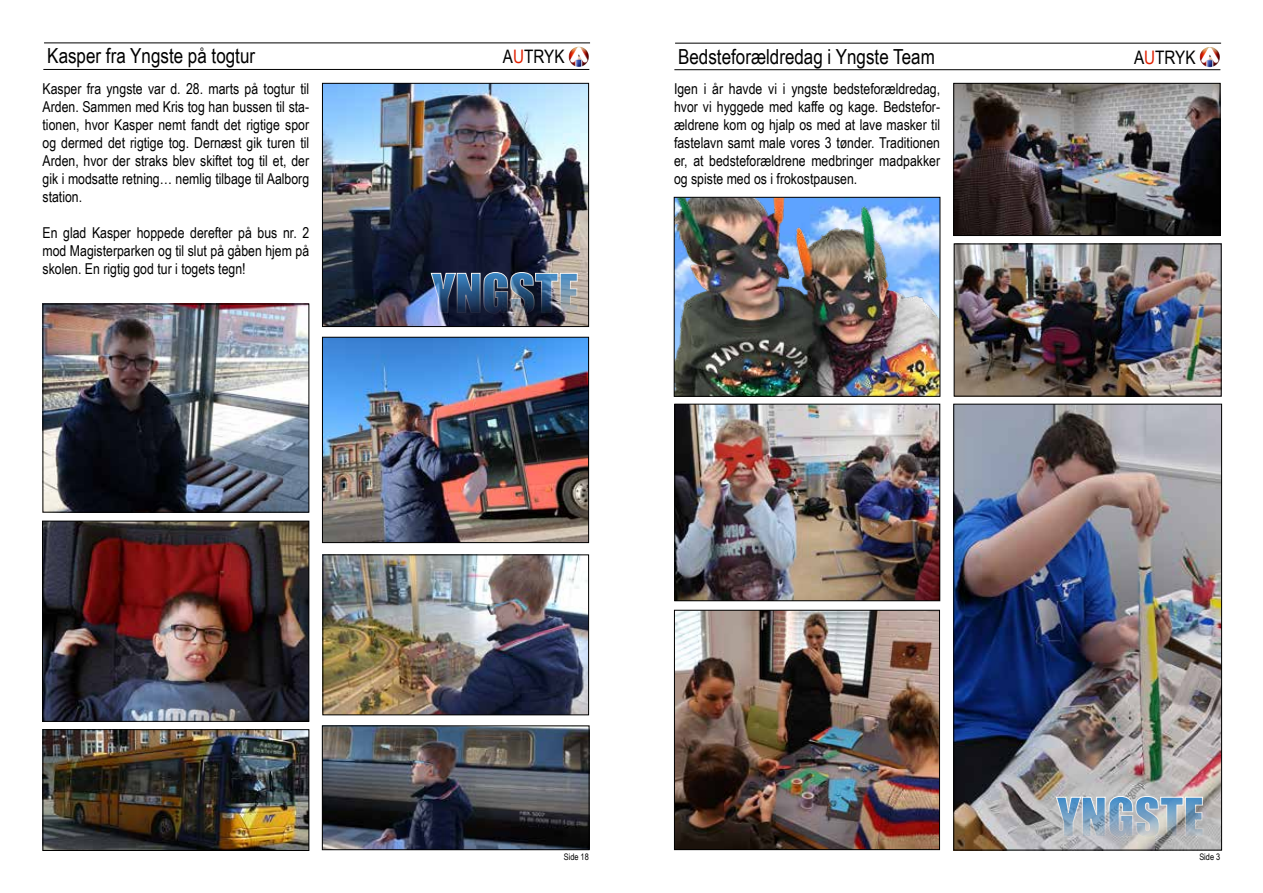
<style>
.page{position:relative;width:1263px;height:893px;background:#fff}
.page>*{position:absolute;margin:0;border:0;box-sizing:border-box;transform-origin:0 0}
.t1{font:20.7px "Arial Narrow";color:#000}
.t2{font:18.6px "Arial Narrow";color:#000}
.t3{font:15px/18px "Arial Narrow";color:#000;text-align:justify}
.t4{font:9px "Arial Narrow";color:#000}
.s1{color:#e12000}
</style>
<div class="page">
<hr style="left:674px;top:69px;width:546px;height:1px;background:#000">
<hr style="left:675px;top:43px;width:546px;height:1px;background:#000">
<svg style="left:1201px;top:47px;width:17px;height:18px"></svg>
<img style="left:1200px;top:48px;width:13px;height:19px">
<hr style="left:43px;top:69px;width:546px;height:1px;background:#000">
<hr style="left:44px;top:43px;width:546px;height:1px;background:#000">
<svg style="left:570px;top:47px;width:18px;height:18px"></svg>
<img style="left:569px;top:47px;width:13px;height:19px">
<img style="left:676px;top:406px;width:262px;height:193px">
<div style="left:674px;top:404px;width:266px;height:197px;border:1px solid #000"></div>
<img style="left:676px;top:612px;width:262px;height:236px">
<div style="left:674px;top:610px;width:266px;height:240px;border:1px solid #000"></div>
<img style="left:324px;top:85px;width:263px;height:240px">
<div style="left:322px;top:83px;width:267px;height:244px;border:1px solid #000"></div>
<img style="left:324px;top:339px;width:263px;height:202px">
<div style="left:322px;top:337px;width:267px;height:206px;border:1px solid #000"></div>
<img style="left:324px;top:556px;width:263px;height:157px">
<div style="left:322px;top:554px;width:267px;height:161px;border:1px solid #000"></div>
<img style="left:324px;top:727px;width:263px;height:121px">
<div style="left:322px;top:725px;width:267px;height:125px;border:1px solid #000"></div>
<img style="left:45px;top:306px;width:262px;height:205px">
<div style="left:43px;top:304px;width:266px;height:209px;border:1px solid #000"></div>
<img style="left:44px;top:523px;width:263px;height:197px">
<div style="left:42px;top:521px;width:267px;height:201px;border:1px solid #000"></div>
<img style="left:45px;top:731px;width:262px;height:118px">
<div style="left:43px;top:729px;width:266px;height:122px;border:1px solid #000"></div>
<img style="left:955px;top:85px;width:263px;height:149px">
<div style="left:953px;top:83px;width:267px;height:153px;border:1px solid #000"></div>
<img style="left:430px;top:272px;width:149px;height:42px">
<img style="left:956px;top:246px;width:263px;height:148px">
<img style="left:676px;top:199px;width:262px;height:196px">
<div style="left:674px;top:197px;width:266px;height:200px;border:1px solid #000"></div>
<img style="left:955px;top:406px;width:265px;height:442px">
<div style="left:953px;top:404px;width:269px;height:446px;border:1px solid #000"></div>
<svg style="left:1055px;top:796px;width:149px;height:42px;background:#9bb1c2"></svg>
<h1 class="t1" style="left:47px;top:40px;width:209px">Kasper fra Yngste på togtur</h1>
<p class="t2" style="left:503px;top:43px;width:63px">A<span class="s1">U</span>TRYK</p>
<h1 class="t1" style="left:678px;top:41px;width:258px">Bedsteforældredag i Yngste Team</h1>
<p class="t2" style="left:1134px;top:43px;width:63px">A<span class="s1">U</span>TRYK</p>
<p class="t3" style="left:43px;top:79px;width:268px">Kasper fra yngste var d. 28. marts på togtur til Arden. Sammen med Kris tog han bussen til sta&shy;tionen, hvor Kasper nemt fandt det rigtige spor og dermed det rigtige tog. Dernæst gik turen til Arden, hvor der straks blev skiftet tog til et, der gik i modsatte retning… nemlig tilbage til Aalborg station.</p>
<p class="t3" style="left:43px;top:223px;width:268px">En glad Kasper hoppede derefter på bus nr. 2 mod Magisterparken og til slut på gåben hjem på skolen. En rigtig god tur i togets tegn!</p>
<p class="t3" style="left:674px;top:79px;width:268px">Igen i år havde vi i yngste bedsteforældredag, hvor vi hyggede med kaffe og kage. Bedstefor&shy;ældrene kom og hjalp os med at lave masker til fastelavn samt male vores 3 tønder. Traditionen er, at bedsteforældrene medbringer madpakker og spiste med os i frokostpausen.</p>
<p class="t4" style="left:564px;top:851px;width:27px">Side 18</p>
<p class="t4" style="left:1199px;top:851px;width:22px">Side 3</p>
</div>
